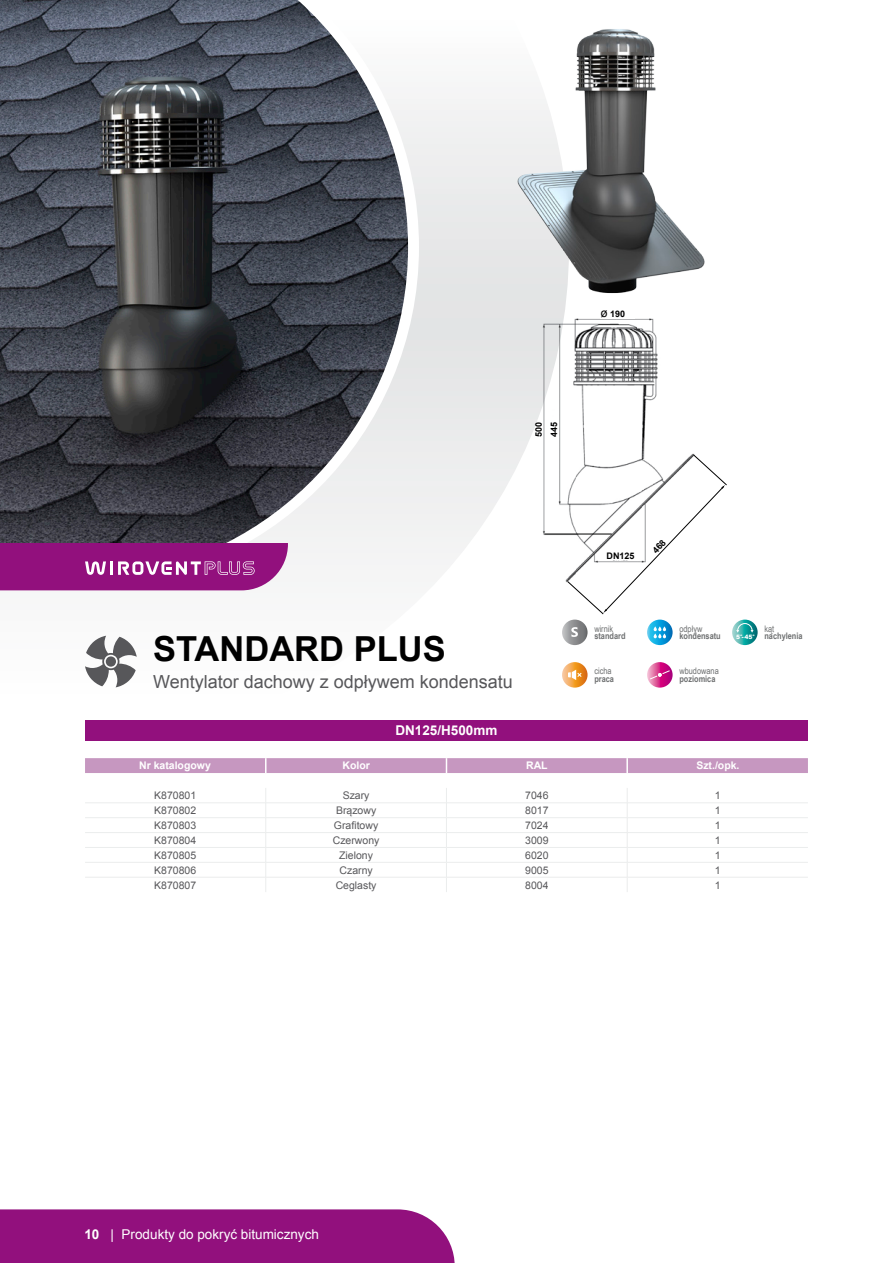
<style>
.page{position:relative;width:893px;height:1263px;background:#fff}
.page>*{position:absolute;margin:0;border:0;box-sizing:border-box;transform-origin:0 0}
.t1{font:700 34.5px "Arial";color:#000}
.t2{font:18px "Arial";color:#57575a}
.t3{font:13.5px "Arial";color:#fff}
.t4{font:700 13.5px "Arial";color:#fff}
.t5{font:10.5px "Arial";color:#57575a}
.t6{font:700 10.5px "Arial";color:#fff}
.t7{font:700 9px "Arial Narrow";color:#6f7172}
.t8{font:9px "Arial Narrow";color:#6f7172}
.t9{font:700 9px/15.3px "Arial";color:#000}
.t10{font:900 6px "Arial";color:#fff}
.s1{font-weight:400;font-size:12px}
.s2{font-weight:700}
</style>
<div class="page">
<svg style="left:0;top:99px;width:569px;height:589px"></svg>
<img style="left:0;top:0;width:408px;height:575px">
<div style="left:85px;top:720px;width:723px;height:21px;background:#92107d"></div>
<svg style="left:85px;top:758px;width:723px;height:15px;background:#c698c0"></svg>
<hr style="left:85px;top:802px;width:181px;height:1px;background:#ebeded">
<hr style="left:266px;top:802px;width:180px;height:1px;background:#ebeded">
<hr style="left:446px;top:802px;width:181px;height:1px;background:#ebeded">
<hr style="left:627px;top:802px;width:181px;height:1px;background:#ebeded">
<hr style="left:85px;top:817px;width:181px;height:1px;background:#ebeded">
<hr style="left:266px;top:817px;width:180px;height:1px;background:#ebeded">
<hr style="left:446px;top:817px;width:181px;height:1px;background:#ebeded">
<hr style="left:627px;top:817px;width:181px;height:1px;background:#ebeded">
<hr style="left:85px;top:832px;width:181px;height:1px;background:#ebeded">
<hr style="left:266px;top:832px;width:180px;height:1px;background:#ebeded">
<hr style="left:446px;top:832px;width:181px;height:1px;background:#ebeded">
<hr style="left:627px;top:832px;width:181px;height:1px;background:#ebeded">
<hr style="left:85px;top:847px;width:181px;height:1px;background:#ebeded">
<hr style="left:266px;top:847px;width:180px;height:1px;background:#ebeded">
<hr style="left:446px;top:847px;width:181px;height:1px;background:#ebeded">
<hr style="left:627px;top:847px;width:181px;height:1px;background:#ebeded">
<hr style="left:85px;top:862px;width:181px;height:1px;background:#ebeded">
<hr style="left:266px;top:862px;width:180px;height:1px;background:#ebeded">
<hr style="left:446px;top:862px;width:181px;height:1px;background:#ebeded">
<hr style="left:627px;top:862px;width:181px;height:1px;background:#ebeded">
<hr style="left:85px;top:877px;width:181px;height:1px;background:#ebeded">
<hr style="left:266px;top:877px;width:180px;height:1px;background:#ebeded">
<svg style="left:265px;top:788px;width:1px;height:104px"></svg>
<hr style="left:446px;top:877px;width:181px;height:1px;background:#ebeded">
<svg style="left:446px;top:788px;width:1px;height:104px"></svg>
<hr style="left:627px;top:877px;width:181px;height:1px;background:#ebeded">
<svg style="left:627px;top:788px;width:1px;height:104px"></svg>
<svg style="left:562px;top:620px;width:26px;height:25px"></svg>
<svg style="left:647px;top:620px;width:26px;height:25px"></svg>
<svg style="left:654px;top:626px;width:12px;height:12px"></svg>
<svg style="left:562px;top:662px;width:26px;height:26px"></svg>
<svg style="left:568px;top:670px;width:14px;height:10px"></svg>
<svg style="left:647px;top:662px;width:26px;height:26px"></svg>
<svg style="left:649px;top:669px;width:22px;height:11px"></svg>
<svg style="left:571px;top:627px;width:7px;height:10px"></svg>
<svg style="left:732px;top:620px;width:26px;height:25px"></svg>
<svg style="left:736px;top:623px;width:17px;height:10px"></svg>
<svg style="left:85px;top:636px;width:52px;height:51px"></svg>
<div style="left:0;top:1209px;width:455px;height:54px;background:#92107d"></div>
<img style="left:513px;top:326px;width:182px;height:275px">
<img style="left:508px;top:29px;width:197px;height:297px">
<svg style="left:0;top:544px;width:288px;height:46px;background:#9c2789"></svg>
<div style="left:600px;top:309px;width:34px;height:9px;background:#fff"></div>
<svg style="left:567px;top:455px;width:160px;height:160px"></svg>
<p class="t9" style="left:531px;top:437px;width:17px;rotate:-90deg">500<br>445</p>
<p class="t9" style="left:600px;top:307px;width:26px"><span class="s1">ø</span> 190</p>
<p class="t9" style="left:607px;top:549px;width:30px">DN125</p>
<h1 class="t1" style="left:153px;top:626px;width:294px">STANDARD PLUS</h1>
<h2 class="t2" style="left:153px;top:669px;width:361px">Wentylator dachowy z odpływem kondensatu</h2>
<p class="t8" style="left:594px;top:622px;width:20px">wirnik</p>
<p class="t7" style="left:594px;top:629px;width:33px">standard</p>
<p class="t8" style="left:594px;top:664px;width:19px">cicha</p>
<p class="t7" style="left:594px;top:672px;width:21px">praca</p>
<p class="t8" style="left:679px;top:622px;width:24px">odpływ</p>
<p class="t7" style="left:679px;top:629px;width:43px">kondensatu</p>
<p class="t8" style="left:679px;top:664px;width:41px">wbudowana</p>
<p class="t7" style="left:679px;top:672px;width:38px">poziomica</p>
<p class="t10" style="left:736px;top:632px;width:20px">5°-45°</p>
<p class="t8" style="left:764px;top:622px;width:11px">kąt</p>
<p class="t7" style="left:764px;top:629px;width:40px">nachylenia</p>
<p class="t4" style="left:395px;top:722px;width:104px">DN125/H500mm</p>
<p class="t6" style="left:139px;top:759px;width:73px">Nr katalogowy</p>
<p class="t6" style="left:342px;top:759px;width:29px">Kolor</p>
<p class="t6" style="left:526px;top:759px;width:23px">RAL</p>
<p class="t6" style="left:696px;top:759px;width:45px">Szt./opk.</p>
<p class="t5" style="left:154px;top:788px;width:44px">K870801</p>
<p class="t5" style="left:343px;top:788px;width:28px">Szary</p>
<p class="t5" style="left:525px;top:788px;width:25px">7046</p>
<p class="t5" style="left:715px;top:788px;width:7px">1</p>
<p class="t5" style="left:154px;top:803px;width:44px">K870802</p>
<p class="t5" style="left:336px;top:803px;width:42px">Brązowy</p>
<p class="t5" style="left:525px;top:803px;width:25px">8017</p>
<p class="t5" style="left:715px;top:803px;width:7px">1</p>
<p class="t5" style="left:154px;top:818px;width:44px">K870803</p>
<p class="t5" style="left:334px;top:818px;width:46px">Grafitowy</p>
<p class="t5" style="left:525px;top:818px;width:25px">7024</p>
<p class="t5" style="left:715px;top:818px;width:7px">1</p>
<p class="t5" style="left:154px;top:833px;width:44px">K870804</p>
<p class="t5" style="left:333px;top:833px;width:48px">Czerwony</p>
<p class="t5" style="left:525px;top:833px;width:25px">3009</p>
<p class="t5" style="left:715px;top:833px;width:7px">1</p>
<p class="t5" style="left:154px;top:848px;width:44px">K870805</p>
<p class="t5" style="left:339px;top:848px;width:35px">Zielony</p>
<p class="t5" style="left:525px;top:848px;width:25px">6020</p>
<p class="t5" style="left:715px;top:848px;width:7px">1</p>
<p class="t5" style="left:154px;top:863px;width:44px">K870806</p>
<p class="t5" style="left:339px;top:863px;width:35px">Czarny</p>
<p class="t5" style="left:525px;top:863px;width:25px">9005</p>
<p class="t5" style="left:715px;top:863px;width:7px">1</p>
<p class="t5" style="left:154px;top:878px;width:44px">K870807</p>
<p class="t5" style="left:336px;top:878px;width:42px">Ceglasty</p>
<p class="t5" style="left:525px;top:878px;width:25px">8004</p>
<p class="t5" style="left:715px;top:878px;width:7px">1</p>
<p class="t3" style="left:84px;top:1225px;width:236px"><span class="s2">10</span> | Produkty do pokryć bitumicznych</p>
</div>
